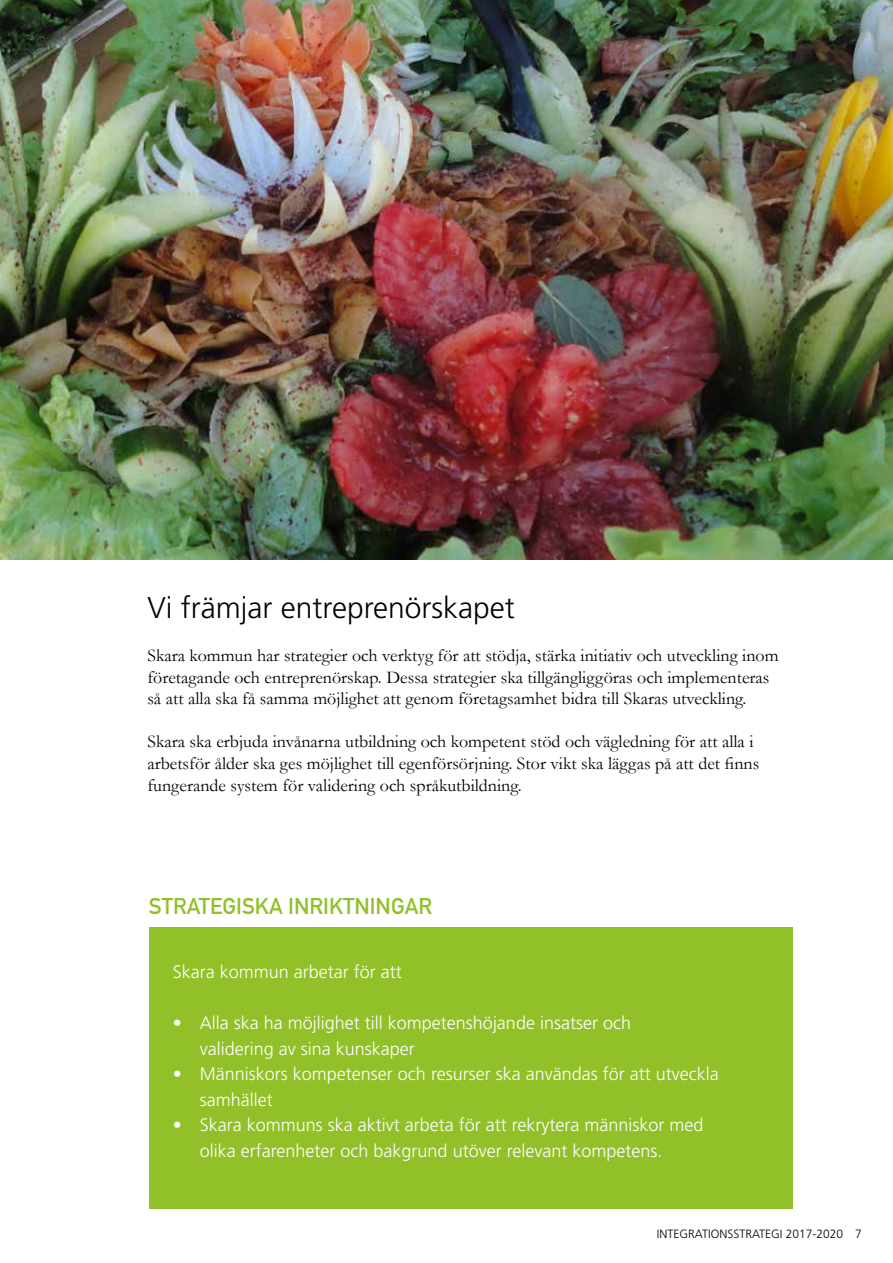
<style>
.page{position:relative;width:893px;height:1263px;background:#fff}
.page>*{position:absolute;margin:0;border:0;box-sizing:border-box;transform-origin:0 0}
.t1{font:300 30px "Frutiger LT Std";color:#000}
.t2{font:22.5px "DIN Mittelschrift Std";color:#92c028}
.t3{font:18px/21.6px "Garamond";color:#000}
.t4{font:300 18px/25.5px "Frutiger LT Std";color:#fff}
.t5{font:300 12px "Frutiger LT Std";color:#000}
</style>
<div class="page">
<div style="left:149px;top:927px;width:643px;height:282px;background:#92c028"></div>
<img style="left:0;top:0;width:893px;height:559px">
<h1 class="t1" style="left:147px;top:590px;width:369px">Vi främjar entreprenörskapet</h1>
<p class="t3" style="left:147px;top:644px;width:633px">Skara kommun har strategier och verktyg för att stödja, stärka initiativ och utveckling inom företagande och entreprenörskap. Dessa strategier ska tillgängliggöras och implementeras så att alla ska få samma möjlighet att genom företagsamhet bidra till Skaras utveckling.</p>
<p class="t3" style="left:147px;top:730px;width:613px">Skara ska erbjuda invånarna utbildning och kompetent stöd och vägledning för att alla i arbetsför ålder ska ges möjlighet till egenförsörjning. Stor vikt ska läggas på att det finns fungerande system för validering och språkutbildning.</p>
<p class="t2" style="left:149px;top:893px;width:285px">STRATEGISKA INRIKTNINGAR</p>
<p class="t4" style="left:173px;top:959px;width:230px">Skara kommun arbetar för att</p>
<p class="t4" style="left:200px;top:1010px;width:433px;text-indent:-27px">• Alla ska ha möjlighet till kompetenshöjande insatser och validering av sina kunskaper</p>
<p class="t4" style="left:200px;top:1061px;width:520px;text-indent:-27px">• Människors kompetenser och resurser ska användas för att utveckla samhället</p>
<p class="t4" style="left:200px;top:1112px;width:505px;text-indent:-27px">• Skara kommuns ska aktivt arbeta för att rekrytera människor med olika erfarenheter och bakgrund utöver relevant kompetens.</p>
<p class="t5" style="left:657px;top:1227px;width:207px">INTEGRATIONSSTRATEGI 2017-2020 7</p>
</div>
